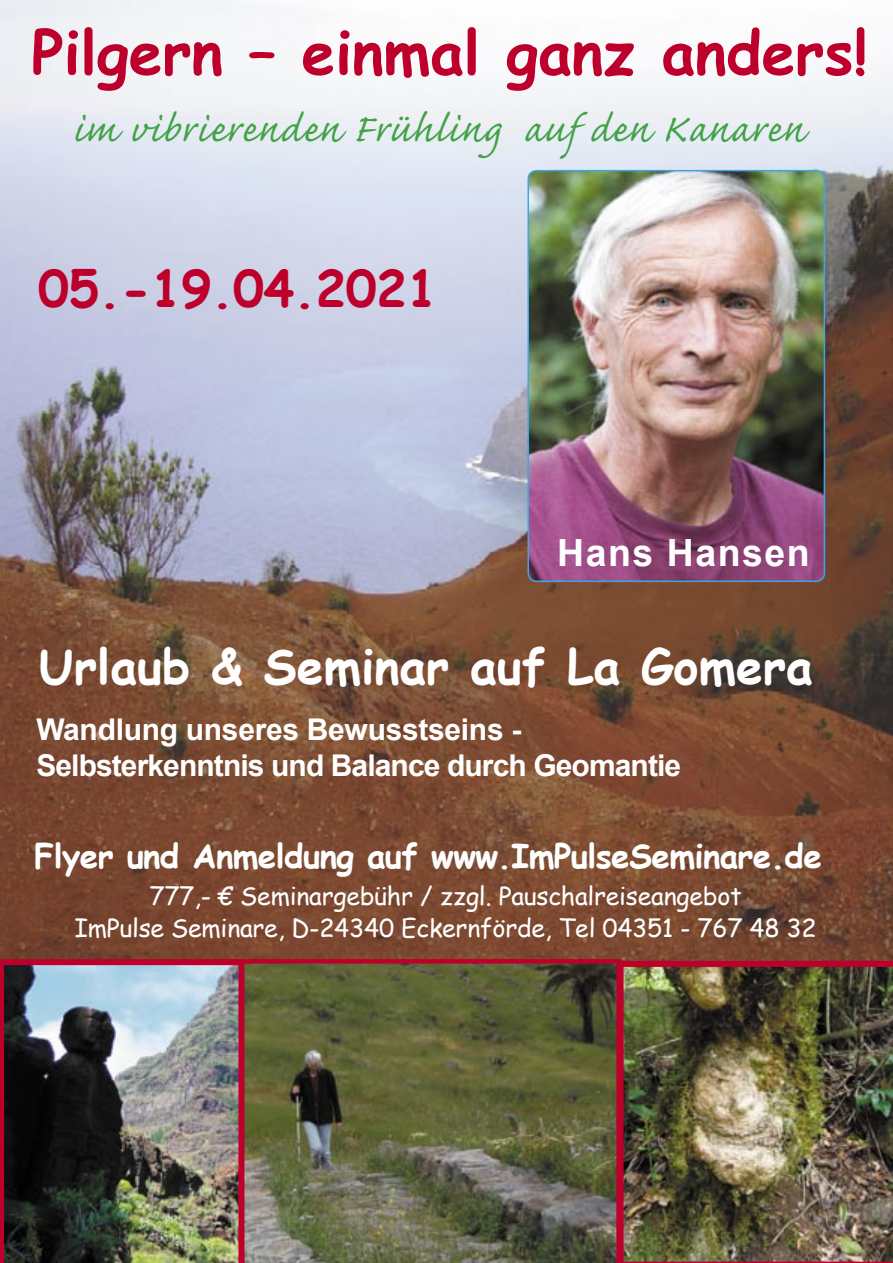
<style>
.page{position:relative;width:893px;height:1263px;background:#fff}
.page>*{position:absolute;margin:0;border:0;box-sizing:border-box;transform-origin:0 0}
.t1{font:700 60.15px "Comic Sans MS";color:#bd002b}
.t2{font:49.8px "Caflisch Script Pro";letter-spacing:.025em;color:#42a246}
.t3{font:700 49.8px "Comic Sans MS";color:#bd002b}
.t4{font:700 48px "Comic Sans MS";color:#fff}
.t5{font:700 37.5px "Arial";letter-spacing:.04em;color:#fff}
.t6{font:700 33.15px "Comic Sans MS";letter-spacing:-.02em;color:#fff}
.t7{font:700 30px/36px "Arial";letter-spacing:-.03em;color:#fff}
.t8{font:24.9px/32px "Comic Sans MS";letter-spacing:-.01em;color:#fff;text-align:center}
</style>
<div class="page">
<img style="left:0;top:0;width:893px;height:961px">
<img style="left:621px;top:961px;width:272px;height:302px">
<svg style="left:244px;top:959px;width:377px;height:304px;background:#636041"></svg>
<img style="left:0;top:959px;width:244px;height:304px">
<img style="left:527px;top:170px;width:298px;height:412px">
<h1 class="t1" style="left:32px;top:8px;width:838px">Pilgern – einmal ganz anders!</h1>
<h2 class="t2" style="left:73px;top:103px;width:733px">im vibrierenden Frühling auf den Kanaren</h2>
<h2 class="t3" style="left:38px;top:252px;width:400px">05.-19.04.2021</h2>
<h3 class="t5" style="left:557px;top:527px;width:254px">Hans Hansen</h3>
<h3 class="t4" style="left:39px;top:631px;width:775px">Urlaub &amp; Seminar auf La Gomera</h3>
<p class="t7" style="left:36px;top:712px;width:646px">Wandlung unseres Bewusstseins -<br>Selbsterkenntnis und Balance durch Geomantie</p>
<h3 class="t6" style="left:34px;top:831px;width:789px">Flyer und Anmeldung auf www.ImPulseSeminare.de</h3>
<p class="t8" style="left:74px;top:879px;width:744px">777,- € Seminargebühr / zzgl. Pauschalreiseangebot<br>ImPulse Seminare, D-24340 Eckernförde, Tel 04351 - 767 48 32</p>
</div>
